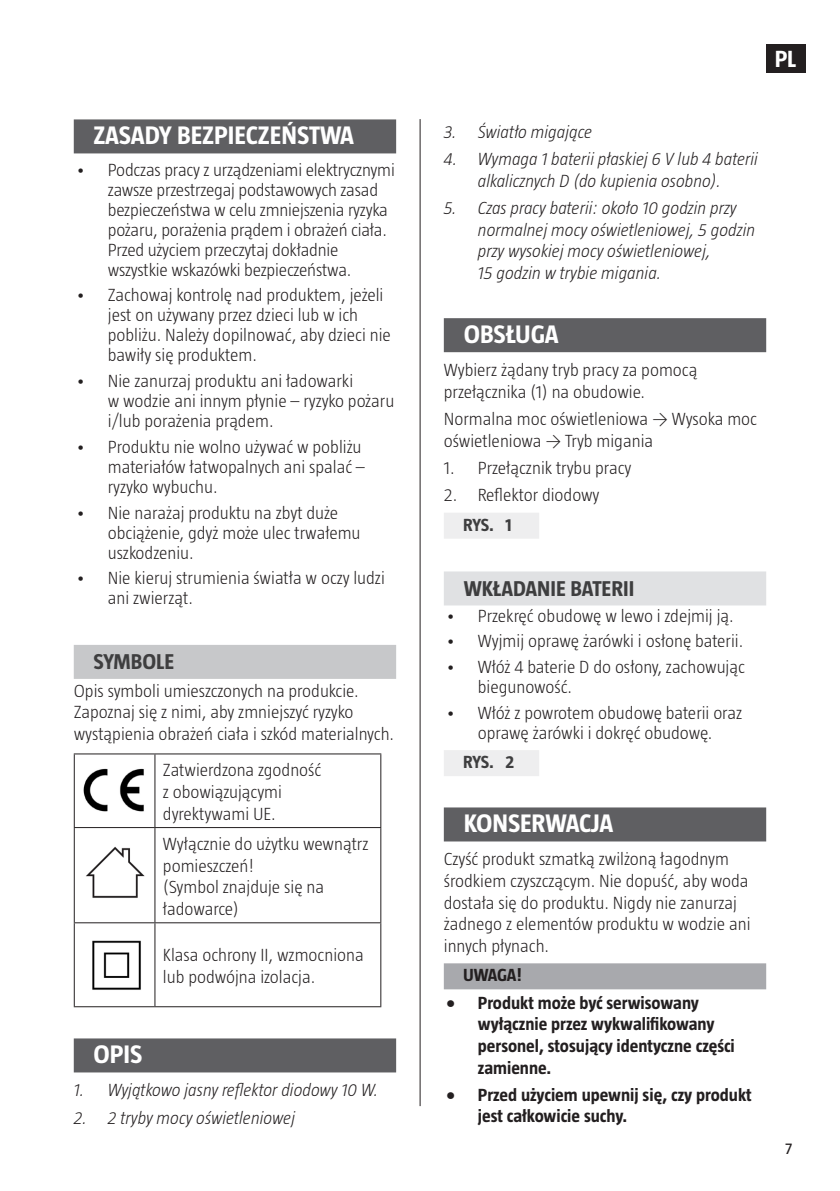
<style>
.page{position:relative;width:840px;height:1191px;background:#fff}
.page>*{position:absolute;margin:0;border:0;box-sizing:border-box;transform-origin:0 0}
.Rubrik{font:700 26px "Taz";color:#fff}
.t1{font:700 24px "Taz";color:#fff}
.Liten_rubrik{font:700 22px "Taz";color:#3e3e3f}
.Underrubrik{font:700 22px "Taz";color:#3e3e3f}
.Brödtext{font:300 18px/20px "Taz";color:#231f20}
.t2{font:italic 300 18px/21.6px "Taz";color:#231f20;text-align:center}
.OBS__PL{font:700 18px/21.6px "Taz";color:#231f20}
.t3{font:700 18px "Taz";letter-spacing:-.02em;color:#3e3e3f}
.t4{font:16px "Taz";color:#231f20}
</style>
<div class="page">
<div style="left:765px;top:44px;width:39px;height:28px;background:#231f20"></div>
<hr style="left:419px;top:119px;width:1px;height:987px;background:#231f20">
<div style="left:443px;top:318px;width:322px;height:34px;background:#5f5f62"></div>
<div style="left:443px;top:512px;width:96px;height:26px;background:#eeeeef"></div>
<div style="left:443px;top:571px;width:322px;height:34px;background:#e0e1e3"></div>
<div style="left:443px;top:750px;width:96px;height:26px;background:#eeeeef"></div>
<div style="left:443px;top:807px;width:322px;height:34px;background:#5f5f62"></div>
<div style="left:443px;top:963px;width:322px;height:26px;background:#a8a9ad"></div>
<div style="left:74px;top:119px;width:322px;height:34px;background:#5f5f62"></div>
<div style="left:74px;top:645px;width:322px;height:34px;background:#c7c8ca"></div>
<div style="left:74px;top:1038px;width:322px;height:34px;background:#5f5f62"></div>
<hr style="left:74px;top:753px;width:81px;height:1px;background:#231f20">
<hr style="left:155px;top:753px;width:226px;height:1px;background:#231f20">
<hr style="left:74px;top:827px;width:81px;height:1px;background:#231f20">
<hr style="left:74px;top:828px;width:1px;height:94px;background:#231f20">
<hr style="left:155px;top:827px;width:226px;height:1px;background:#231f20">
<hr style="left:154px;top:828px;width:1px;height:94px;background:#231f20">
<hr style="left:380px;top:828px;width:1px;height:94px;background:#231f20">
<hr style="left:74px;top:754px;width:1px;height:73px;background:#231f20">
<hr style="left:154px;top:754px;width:1px;height:73px;background:#231f20">
<hr style="left:380px;top:754px;width:1px;height:73px;background:#231f20">
<hr style="left:74px;top:922px;width:81px;height:1px;background:#231f20">
<hr style="left:74px;top:923px;width:1px;height:83px;background:#231f20">
<hr style="left:155px;top:922px;width:226px;height:1px;background:#231f20">
<hr style="left:154px;top:923px;width:1px;height:83px;background:#231f20">
<hr style="left:380px;top:923px;width:1px;height:83px;background:#231f20">
<hr style="left:74px;top:1006px;width:81px;height:1px;background:#231f20">
<hr style="left:155px;top:1006px;width:226px;height:1px;background:#231f20">
<img style="left:84px;top:768px;width:60px;height:44px">
<img style="left:86px;top:846px;width:59px;height:52px">
<img style="left:92px;top:940px;width:49px;height:50px">
<p class="Rubrik" style="left:94px;top:121px;width:262px">ZASADY BEZPIECZEŃSTWA</p>
<p class="Brödtext" style="left:108px;top:159px;width:288px;text-indent:-32px">• Podczas pracy z urządzeniami elektrycznymi zawsze przestrzegaj podstawowych zasad bezpieczeństwa w celu zmniejszenia ryzyka pożaru, porażenia prądem i obrażeń ciała.<br>Przed użyciem przeczytaj dokładnie wszystkie wskazówki bezpieczeństwa.</p>
<p class="Brödtext" style="left:108px;top:285px;width:284px;text-indent:-32px">• Zachowaj kontrolę nad produktem, jeżeli jest on używany przez dzieci lub w ich pobliżu. Należy dopilnować, aby dzieci nie bawiły się produktem.</p>
<p class="Brödtext" style="left:108px;top:371px;width:288px;text-indent:-32px">• Nie zanurzaj produktu ani ładowarki<br>w wodzie ani innym płynie – ryzyko pożaru i/lub porażenia prądem.</p>
<p class="Brödtext" style="left:108px;top:436px;width:258px;text-indent:-32px">• Produktu nie wolno używać w pobliżu materiałów łatwopalnych ani spalać – ryzyko wybuchu.</p>
<p class="Brödtext" style="left:108px;top:502px;width:254px;text-indent:-32px">• Nie narażaj produktu na zbyt duże obciążenie, gdyż może ulec trwałemu uszkodzeniu.</p>
<p class="Brödtext" style="left:108px;top:568px;width:278px;text-indent:-32px">• Nie kieruj strumienia światła w oczy ludzi ani zwierząt.</p>
<p class="Underrubrik" style="left:94px;top:649px;width:82px">SYMBOLE</p>
<p class="Brödtext" style="left:74px;top:679px;width:322px;line-height:21.6px">Opis symboli umieszczonych na produkcie.<br>Zapoznaj się z nimi, aby zmniejszyć ryzyko wystąpienia obrażeń ciała i szkód materialnych.</p>
<p class="Brödtext" style="left:163px;top:759px;width:160px;line-height:21.6px">Zatwierdzona zgodność z obowiązującymi dyrektywami UE.</p>
<p class="Brödtext" style="left:163px;top:833px;width:207px;line-height:21.6px">Wyłącznie do użytku wewnątrz pomieszczeń!<br>(Symbol znajduje się na ładowarce)</p>
<p class="Brödtext" style="left:163px;top:944px;width:202px;line-height:21.6px">Klasa ochrony II, wzmocniona lub podwójna izolacja.</p>
<p class="Rubrik" style="left:94px;top:1040px;width:50px">OPIS</p>
<p class="t2" style="left:74px;top:1079px;width:306px">1. Wyjątkowo jasny reflektor diodowy 10 W.</p>
<p class="t2" style="left:74px;top:1106px;width:223px">2. 2 tryby mocy oświetleniowej</p>
<h2 class="t1" style="left:774px;top:45px;width:23px">PL</h2>
<p class="t2" style="left:443px;top:121px;width:150px">3. Światło migające</p>
<p class="t2" style="left:443px;top:148px;width:315px">4. Wymaga 1 baterii płaskiej 6 V lub 4 baterii alkalicznych D (do kupienia osobno).</p>
<p class="t2" style="left:477px;top:197px;width:279px;text-align:left;text-indent:-34px">5. Czas pracy baterii: około 10 godzin przy normalnej mocy oświetleniowej, 5 godzin przy wysokiej mocy oświetleniowej,<br>15 godzin w trybie migania.</p>
<p class="Rubrik" style="left:463px;top:320px;width:96px">OBSŁUGA</p>
<p class="Brödtext" style="left:443px;top:359px;width:255px;line-height:21.6px">Wybierz żądany tryb pracy za pomocą przełącznika (1) na obudowie.</p>
<p class="Brödtext" style="left:443px;top:408px;width:314px;line-height:21.6px">Normalna moc oświetleniowa → Wysoka moc oświetleniowa → Tryb migania</p>
<p class="Brödtext" style="left:443px;top:457px;width:189px">1. Przełącznik trybu pracy</p>
<p class="Brödtext" style="left:443px;top:485px;width:157px">2. Reflektor diodowy</p>
<p class="t3" style="left:463px;top:514px;width:50px">RYS. 1</p>
<p class="Liten_rubrik" style="left:463px;top:576px;width:172px">WKŁADANIE BATERII</p>
<p class="Brödtext" style="left:445px;top:605px;width:289px">• Przekręć obudowę w lewo i zdejmij ją.</p>
<p class="Brödtext" style="left:445px;top:631px;width:299px">• Wyjmij oprawę żarówki i osłonę baterii.</p>
<p class="Brödtext" style="left:477px;top:656px;width:268px;text-indent:-32px">• Włóż 4 baterie D do osłony, zachowując biegunowość.</p>
<p class="Brödtext" style="left:445px;top:702px;width:298px;text-align:center">• Włóż z powrotem obudowę baterii oraz oprawę żarówki i dokręć obudowę.</p>
<p class="t3" style="left:463px;top:752px;width:53px">RYS. 2</p>
<p class="Rubrik" style="left:463px;top:809px;width:151px">KONSERWACJA</p>
<p class="Brödtext" style="left:443px;top:848px;width:308px;line-height:21.6px">Czyść produkt szmatką zwilżoną łagodnym środkiem czyszczącym. Nie dopuść, aby woda dostała się do produktu. Nigdy nie zanurzaj żadnego z elementów produktu w wodzie ani innych płynach.</p>
<p class="OBS__PL" style="left:463px;top:964px;width:60px">UWAGA!</p>
<p class="OBS__PL" style="left:477px;top:991px;width:258px;text-indent:-32px">• Produkt może być serwisowany wyłącznie przez wykwalifikowany personel, stosujący identyczne części zamienne.</p>
<p class="OBS__PL" style="left:477px;top:1083px;width:275px;text-indent:-32px">• Przed użyciem upewnij się, czy produkt jest całkowicie suchy.</p>
<p class="t4" style="left:784px;top:1139px;width:9px">7</p>
</div>
